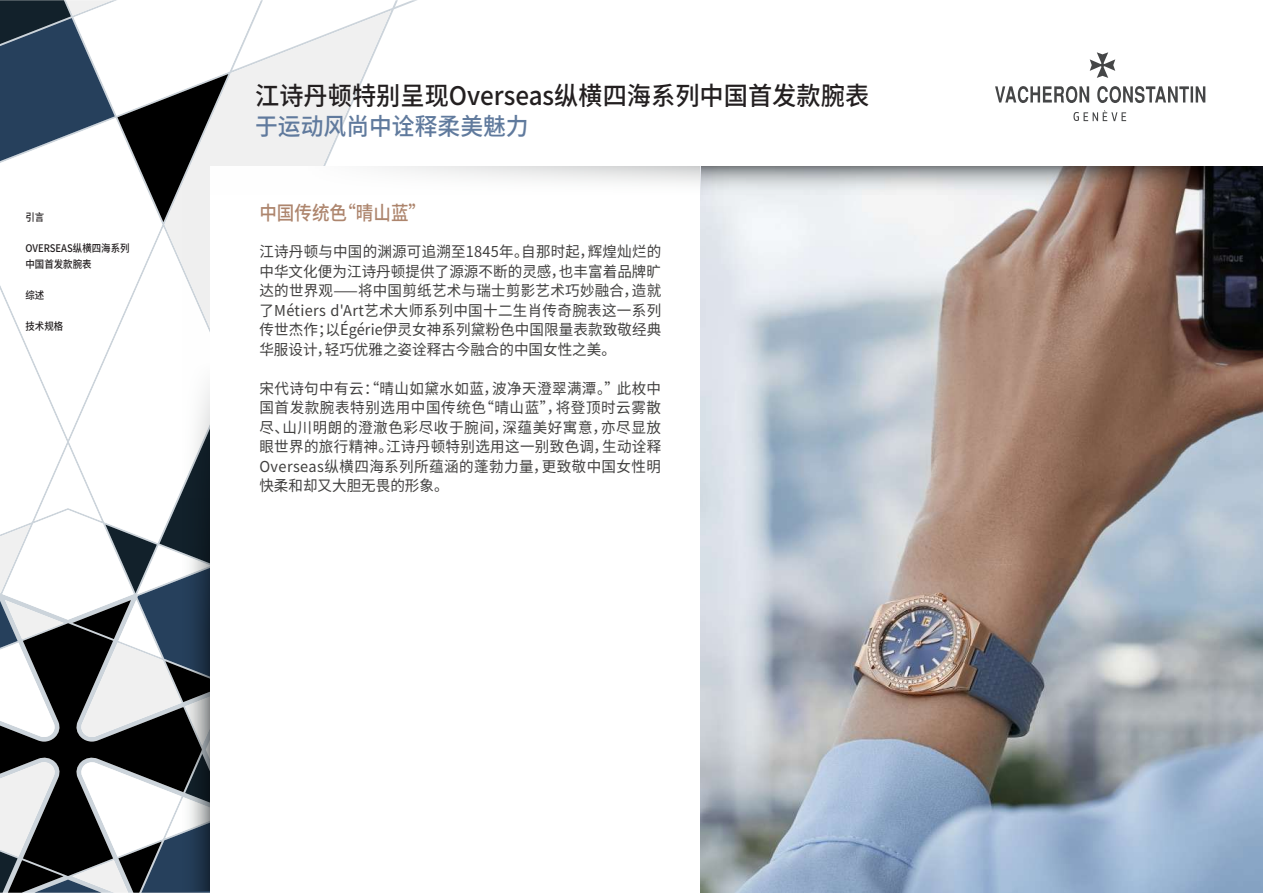
<style>
.page{position:relative;width:1263px;height:893px;background:#fff}
.page>*{position:absolute;margin:0;border:0;box-sizing:border-box;transform-origin:0 0}
.t1{font:500 25.5px "Source Han Sans CN";color:#231f20;scale:.95 1}
.t2{font:500 24px "Source Han Sans CN";color:#607a9d;scale:.95 1}
.t3{font:500 19.5px "Source Han Sans CN";color:#ad856d;scale:.9 1}
.t4{font:15px/19.5px "Source Han Sans CN";letter-spacing:.005em;color:#41403f;text-align:justify}
.t5{font:500 10.5px/15.6px "Source Han Sans CN";color:#231f20;scale:.9 1}
</style>
<div class="page">
<svg style="left:261px;top:10px;width:130px;height:156px;fill:#f0f0f0"></svg>
<svg style="left:0;top:745px;width:163px;height:9px"></svg>
<svg style="left:0;top:754px;width:210px;height:139px"></svg>
<svg style="left:0;top:289px;width:163px;height:456px"></svg>
<svg style="left:0;top:0;width:261px;height:222px"></svg>
<svg style="left:995px;top:52px;width:210px;height:69px"></svg>
<svg style="left:163px;top:190px;width:47px;height:701px"></svg>
<div style="left:210px;top:166px;width:1052px;height:727px;background:#fff"></div>
<svg style="left:378px;top:166px;width:323px;height:48px"></svg>
<img style="left:701px;top:214px;width:562px;height:679px">
<svg style="left:701px;top:166px;width:562px;height:48px"></svg>
<p class="t5" style="left:26px;top:210px;width:22px">引言</p>
<p class="t5" style="left:26px;top:241px;width:117px">OVERSEAS纵横四海系列中国首发款腕表</p>
<p class="t5" style="left:26px;top:288px;width:22px">综述</p>
<p class="t5" style="left:26px;top:319px;width:44px">技术规格</p>
<h1 class="t1" style="left:255px;top:82px;width:648px">江诗丹顿特别呈现Overseas纵横四海系列中国首发款腕表</h1>
<h2 class="t2" style="left:255px;top:113px;width:290px">于运动风尚中诠释柔美魅力</h2>
<h3 class="t3" style="left:259px;top:202px;width:186px">中国传统色“晴山蓝”</h3>
<p class="t4" style="left:259px;top:242px;width:403px">江诗丹顿与中国的渊源可追溯至1845年。自那时起，辉煌灿烂的中华文化便为江诗丹顿提供了源源不断的灵感，也丰富着品牌旷达的世界观——将中国剪纸艺术与瑞士剪影艺术巧妙融合，造就了Métiers d'Art艺术大师系列中国十二生肖传奇腕表这一系列传世杰作；以Égérie伊灵女神系列黛粉色中国限量表款致敬经典华服设计，轻巧优雅之姿诠释古今融合的中国女性之美。</p>
<p class="t4" style="left:259px;top:379px;width:403px">宋代诗句中有云：“晴山如黛水如蓝，波净天澄翠满潭。”此枚中国首发款腕表特别选用中国传统色“晴山蓝”，将登顶时云雾散尽、山川明朗的澄澈色彩尽收于腕间，深蕴美好寓意，亦尽显放眼世界的旅行精神。江诗丹顿特别选用这一别致色调，生动诠释Overseas纵横四海系列所蕴涵的蓬勃力量，更致敬中国女性明快柔和却又大胆无畏的形象。</p>
</div>
